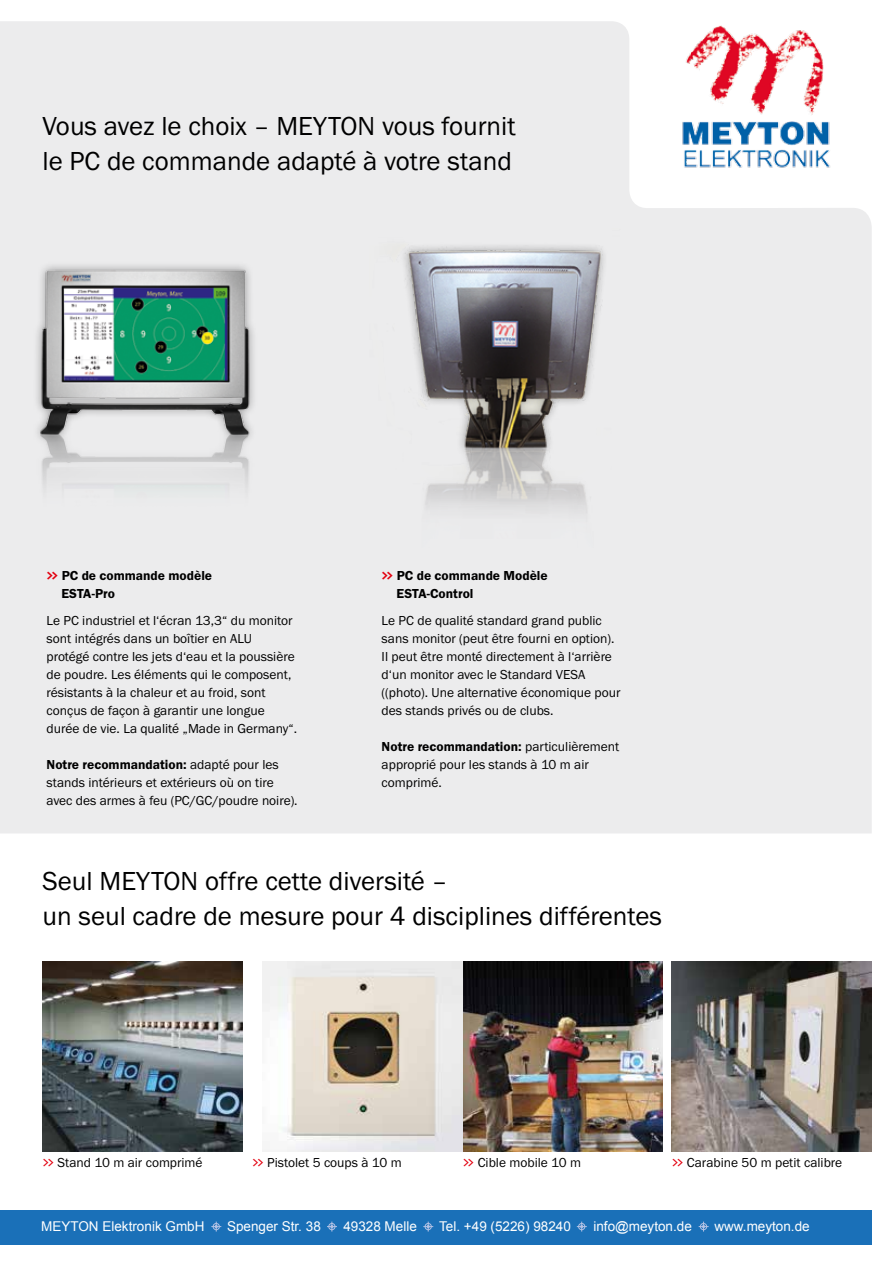
<style>
.page{position:relative;width:893px;height:1263px;background:#fff}
.page>*{position:absolute;margin:0;border:0;box-sizing:border-box;transform-origin:0 0}
.t1{font:27px/34.5px "Franklin Gothic Itc T";color:#000}
.t2{font:13.5px/18px "Franklin Gothic Itc T";color:#000}
.t3{font:13.5px "Arial";color:#fff}
.t4{font:600 13.5px/18px "Franklin Gothic Itc T";color:#000}
.s1{font-family:"The Sans";font-weight:700;color:#e3000f}
.s2{font-weight:600}
.s3{font-family:"The Sans";color:#e3000f}
</style>
<div class="page">
<div style="left:0;top:21px;width:872px;height:812px;background:#ececed"></div>
<img style="left:668px;top:25px;width:181px;height:149px">
<div style="left:0;top:1211px;width:872px;height:34px;background:#1a70b8"></div>
<img style="left:43px;top:962px;width:199px;height:189px">
<img style="left:263px;top:962px;width:399px;height:189px">
<img style="left:672px;top:962px;width:200px;height:189px">
<div style="left:365px;top:235px;width:249px;height:314px;background:#ececed"></div>
<img style="left:370px;top:228px;width:268px;height:356px">
<svg style="left:327px;top:1221px;width:10px;height:10px"></svg>
<svg style="left:577px;top:1221px;width:10px;height:10px"></svg>
<svg style="left:699px;top:1221px;width:10px;height:10px"></svg>
<svg style="left:423px;top:1221px;width:10px;height:10px"></svg>
<svg style="left:211px;top:1221px;width:10px;height:10px"></svg>
<div style="left:32px;top:261px;width:226px;height:246px;background:#000;opacity:.35"></div>
<img style="left:39px;top:267px;width:213px;height:260px">
<h1 class="t1" style="left:43px;top:109px;width:475px">Vous avez le choix – MEYTON vous fournit le PC de commande adapté à votre stand</h1>
<p class="t4" style="left:62px;top:567px;width:152px;text-indent:-15px"><span class="s1">&gt;&gt;</span> PC de commande modèle<br>ESTA-Pro</p>
<p class="t2" style="left:47px;top:611px;width:252px">Le PC industriel et l‘écran 13,3“ du monitor sont intégrés dans un boîtier en ALU protégé contre les jets d‘eau et la poussière de poudre. Les éléments qui le composent, résistants à la chaleur et au froid, sont conçus de façon à garantir une longue durée de vie. La qualité „Made in Germany“.</p>
<p class="t2" style="left:47px;top:755px;width:253px"><span class="s2">Notre recommandation:</span> adapté pour les stands intérieurs et extérieurs où on tire avec des armes à feu (PC/GC/poudre noire).</p>
<p class="t4" style="left:397px;top:567px;width:153px;text-indent:-15px"><span class="s1">&gt;&gt;</span> PC de commande Modèle<br>ESTA-Control</p>
<p class="t2" style="left:382px;top:611px;width:240px">Le PC de qualité standard grand public sans monitor (peut être fourni en option).<br>Il peut être monté directement à l‘arrière d‘un monitor avec le Standard VESA ((photo). Une alternative économique pour des stands privés ou de clubs.</p>
<p class="t2" style="left:382px;top:737px;width:239px"><span class="s2">Notre recommandation:</span> particulièrement approprié pour les stands à 10 m air comprimé.</p>
<h1 class="t1" style="left:43px;top:863px;width:621px">Seul MEYTON offre cette diversité –<br>un seul cadre de mesure pour 4 disciplines différentes</h1>
<p class="t2" style="left:43px;top:1153px;width:162px"><span class="s3">&gt;&gt;</span> Stand 10 m air comprimé</p>
<p class="t2" style="left:252px;top:1153px;width:151px"><span class="s3">&gt;&gt;</span> Pistolet 5 coups à 10 m</p>
<p class="t2" style="left:463px;top:1153px;width:120px"><span class="s3">&gt;&gt;</span> Cible mobile 10 m</p>
<p class="t2" style="left:672px;top:1153px;width:172px"><span class="s3">&gt;&gt;</span> Carabine 50 m petit calibre</p>
<p class="t3" style="left:41px;top:1218px;width:165px">MEYTON Elektronik GmbH</p>
<p class="t3" style="left:227px;top:1218px;width:95px">Spenger Str. 38</p>
<p class="t3" style="left:343px;top:1218px;width:75px">49328 Melle</p>
<p class="t3" style="left:439px;top:1218px;width:133px">Tel. +49 (5226) 98240</p>
<p class="t3" style="left:593px;top:1218px;width:100px">info@meyton.de</p>
<p class="t3" style="left:714px;top:1218px;width:97px">www.meyton.de</p>
</div>
